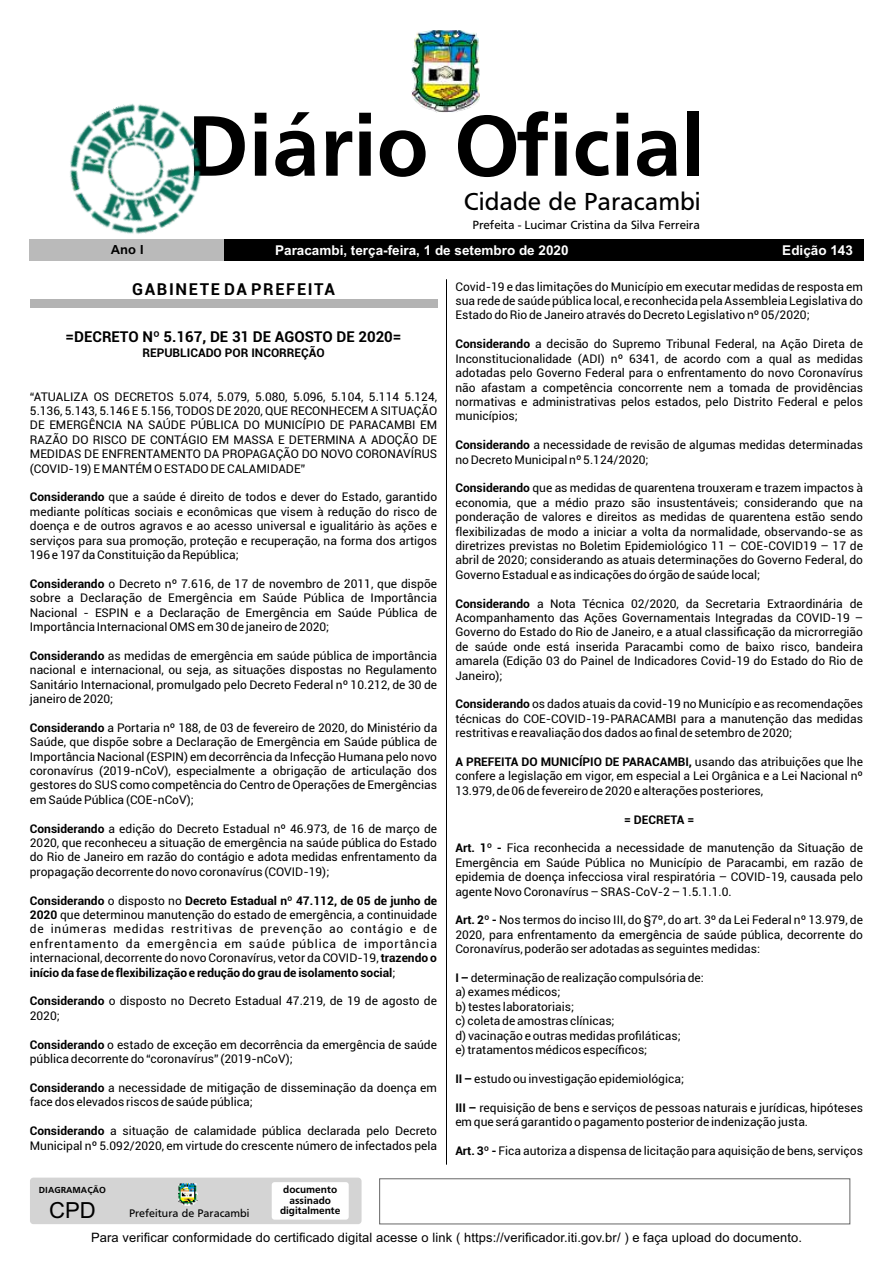
<style>
.page{position:relative;width:893px;height:1263px;background:#fff}
.page>*{position:absolute;margin:0;border:0;box-sizing:border-box;transform-origin:0 0}
.t1{font:700 89.25px "Frutiger";color:#000}
.t2{font:25.65px "Frutiger";color:#000}
.t3{font:22.2px "Arial";color:#000}
.t4{font:700 16.5px "Roboto";letter-spacing:.1em;color:#000}
.t5{font:700 15px "Roboto";color:#000}
.t6{font:700 13.5px "Arial";color:#fff}
.t7{font:700 13.5px "Frutiger";color:#000}
.t8{font:12.9px "Arial";letter-spacing:.01em;color:#000}
.t9{font:12.3px "Frutiger";color:#000}
.t10{font:12px/14.4px "Roboto";color:#000;text-align:justify}
.t11{font:700 12px "Roboto";color:#000}
.t12{font:11.4px "Frutiger";color:#000}
.t13{font:700 10.65px/10.4px "Frutiger";color:#000;text-align:center}
.t14{font:700 9.15px "Frutiger";color:#000}
.s1{font-weight:700}
</style>
<div class="page">
<div style="left:224px;top:239px;width:639px;height:22px;background:#000"></div>
<div style="left:30px;top:239px;width:194px;height:22px;background:#bababa"></div>
<hr style="left:446px;top:279px;width:1px;height:885px;background:#000">
<img style="left:411px;top:30px;width:69px;height:82px">
<div style="left:379px;top:1178px;width:471px;height:46px;border:1px solid #666"></div>
<div style="left:30px;top:1177px;width:332px;height:47px;background:#d4d4d4;border-radius:3px"></div>
<div style="left:272px;top:1182px;width:77px;height:37px;background:#fff;border-radius:3px"></div>
<img style="left:178px;top:1183px;width:19px;height:22px">
<div style="left:30px;top:299px;width:407px;height:8px;background:#b3b3b3"></div>
<img style="left:70px;top:103px;width:131px;height:131px">
<h1 class="t1" style="left:187px;top:111px;width:519px">Diário Oficial</h1>
<h2 class="t2" style="left:464px;top:191px;width:238px">Cidade de Paracambi</h2>
<p class="t9" style="left:473px;top:220px;width:229px">Prefeita - Lucimar Cristina da Silva Ferreira</p>
<p class="t7" style="left:111px;top:244px;width:35px">Ano I</p>
<p class="t6" style="left:275px;top:245px;width:295px">Paracambi, terça-feira, 1 de setembro de 2020</p>
<p class="t6" style="left:782px;top:245px;width:72px">Edição 143</p>
<h3 class="t4" style="left:132px;top:283px;width:204px">GABINETE DA PREFEITA</h3>
<p class="t5" style="left:66px;top:331px;width:337px">=DECRETO Nº 5.167, DE 31 DE AGOSTO DE 2020=</p>
<p class="t11" style="left:142px;top:348px;width:184px">REPUBLICADO POR INCORREÇÃO</p>
<p class="t10" style="left:30px;top:390px;width:409px">“ATUALIZA OS DECRETOS 5.074, 5.079, 5.080, 5.096, 5.104, 5.114 5.124, 5.136, 5.143, 5.146 E 5.156, TODOS DE 2020, QUE RECONHECEM A SITUAÇÃO DE EMERGÊNCIA NA SAÚDE PÚBLICA DO MUNICÍPIO DE PARACAMBI EM RAZÃO DO RISCO DE CONTÁGIO EM MASSA E DETERMINA A ADOÇÃO DE MEDIDAS DE ENFRENTAMENTO DA PROPAGAÇÃO DO NOVO CORONAVÍRUS (COVID-19) E MANTÉM O ESTADO DE CALAMIDADE”</p>
<p class="t10" style="left:30px;top:491px;width:409px"><span class="s1">Considerando</span> que a saúde é direito de todos e dever do Estado, garantido mediante políticas sociais e econômicas que visem à redução do risco de doença e de outros agravos e ao acesso universal e igualitário às ações e serviços para sua promoção, proteção e recuperação, na forma dos artigos 196 e 197 da Constituição da República;</p>
<p class="t10" style="left:30px;top:577px;width:409px"><span class="s1">Considerando</span> o Decreto nº 7.616, de 17 de novembro de 2011, que dispõe sobre a Declaração de Emergência em Saúde Pública de Importância Nacional - ESPIN e a Declaração de Emergência em Saúde Pública de Importância Internacional OMS em 30 de janeiro de 2020;</p>
<p class="t10" style="left:30px;top:649px;width:409px"><span class="s1">Considerando</span> as medidas de emergência em saúde pública de importância nacional e internacional, ou seja, as situações dispostas no Regulamento Sanitário Internacional, promulgado pelo Decreto Federal nº 10.212, de 30 de janeiro de 2020;</p>
<p class="t10" style="left:30px;top:721px;width:409px"><span class="s1">Considerando</span> a Portaria nº 188, de 03 de fevereiro de 2020, do Ministério da Saúde, que dispõe sobre a Declaração de Emergência em Saúde pública de Importância Nacional (ESPIN) em decorrência da Infecção Humana pelo novo coronavírus (2019-nCoV), especialmente a obrigação de articulação dos gestores do SUS como competência do Centro de Operações de Emergências em Saúde Pública (COE-nCoV);</p>
<p class="t10" style="left:30px;top:822px;width:409px"><span class="s1">Considerando</span> a edição do Decreto Estadual nº 46.973, de 16 de março de 2020, que reconheceu a situação de emergência na saúde pública do Estado do Rio de Janeiro em razão do contágio e adota medidas enfrentamento da propagação decorrente do novo coronavírus (COVID-19);</p>
<p class="t10" style="left:30px;top:894px;width:409px"><span class="s1">Considerando</span> o disposto no <span class="s1">Decreto Estadual nº 47.112, de 05 de junho de 2020</span> que determinou manutenção do estado de emergência, a continuidade de inúmeras medidas restritivas de prevenção ao contágio e de enfrentamento da emergência em saúde pública de importância internacional, decorrente do novo Coronavírus, vetor da COVID-19, <span class="s1">trazendo o início da fase de flexibilização e redução do grau de isolamento social</span>;</p>
<p class="t10" style="left:30px;top:995px;width:409px"><span class="s1">Considerando</span> o disposto no Decreto Estadual 47.219, de 19 de agosto de<br>2020;</p>
<p class="t10" style="left:30px;top:1038px;width:409px"><span class="s1">Considerando</span> o estado de exceção em decorrência da emergência de saúde pública decorrente do “coronavírus” (2019-nCoV);</p>
<p class="t10" style="left:30px;top:1082px;width:409px"><span class="s1">Considerando</span> a necessidade de mitigação de disseminação da doença em face dos elevados riscos de saúde pública;</p>
<p class="t10" style="left:30px;top:1125px;width:409px"><span class="s1">Considerando</span> a situação de calamidade pública declarada pelo Decreto<br>Municipal nº 5.092/2020, em virtude do crescente número de infectados pela</p>
<p class="t10" style="left:455px;top:280px;width:409px">Covid-19 e das limitações do Município em executar medidas de resposta em sua rede de saúde pública local, e reconhecida pela Assembleia Legislativa do Estado do Rio de Janeiro através do Decreto Legislativo nº 05/2020;</p>
<p class="t10" style="left:455px;top:338px;width:409px"><span class="s1">Considerando</span> a decisão do Supremo Tribunal Federal, na Ação Direta de Inconstitucionalidade (ADI) nº 6341, de acordo com a qual as medidas adotadas pelo Governo Federal para o enfrentamento do novo Coronavírus não afastam a competência concorrente nem a tomada de providências normativas e administrativas pelos estados, pelo Distrito Federal e pelos municípios;</p>
<p class="t10" style="left:455px;top:439px;width:409px"><span class="s1">Considerando</span> a necessidade de revisão de algumas medidas determinadas no Decreto Municipal nº 5.124/2020;</p>
<p class="t10" style="left:455px;top:482px;width:409px"><span class="s1">Considerando</span> que as medidas de quarentena trouxeram e trazem impactos à economia, que a médio prazo são insustentáveis; considerando que na ponderação de valores e direitos as medidas de quarentena estão sendo flexibilizadas de modo a iniciar a volta da normalidade, observando-se as diretrizes previstas no Boletim Epidemiológico 11 – COE-COVID19 – 17 de abril de 2020; considerando as atuais determinações do Governo Federal, do Governo Estadual e as indicações do órgão de saúde local;</p>
<p class="t10" style="left:455px;top:597px;width:409px"><span class="s1">Considerando</span> a Nota Técnica 02/2020, da Secretaria Extraordinária de Acompanhamento das Ações Governamentais Integradas da COVID-19 – Governo do Estado do Rio de Janeiro, e a atual classificação da microrregião de saúde onde está inserida Paracambi como de baixo risco, bandeira amarela (Edição 03 do Painel de Indicadores Covid-19 do Estado do Rio de Janeiro);</p>
<p class="t10" style="left:455px;top:698px;width:409px"><span class="s1">Considerando</span> os dados atuais da covid-19 no Município e as recomendações técnicas do COE-COVID-19-PARACAMBI para a manutenção das medidas restritivas e reavaliação dos dados ao final de setembro de 2020;</p>
<p class="t10" style="left:455px;top:756px;width:409px"><span class="s1">A PREFEITA DO MUNICÍPIO DE PARACAMBI,</span> usando das atribuições que lhe confere a legislação em vigor, em especial a Lei Orgânica e a Lei Nacional nº 13.979, de 06 de fevereiro de 2020 e alterações posteriores,</p>
<p class="t11" style="left:624px;top:815px;width:72px">= DECRETA =</p>
<p class="t10" style="left:455px;top:842px;width:409px"><span class="s1">Art. 1º -</span> Fica reconhecida a necessidade de manutenção da Situação de Emergência em Saúde Pública no Município de Paracambi, em razão de epidemia de doença infecciosa viral respiratória – COVID-19, causada pelo agente Novo Coronavírus – SRAS-CoV-2 – 1.5.1.1.0.</p>
<p class="t10" style="left:455px;top:914px;width:409px"><span class="s1">Art. 2º -</span> Nos termos do inciso III, do §7º, do art. 3º da Lei Federal nº 13.979, de 2020, para enfrentamento da emergência de saúde pública, decorrente do Coronavírus, poderão ser adotadas as seguintes medidas:</p>
<p class="t10" style="left:455px;top:972px;width:250px;text-align:left"><span class="s1">I –</span> determinação de realização compulsória de: a) exames médicos;<br>b) testes laboratoriais;<br>c) coleta de amostras clínicas;<br>d) vacinação e outras medidas profiláticas;<br>e) tratamentos médicos específicos;</p>
<p class="t10" style="left:455px;top:1073px;width:230px"><span class="s1">II –</span> estudo ou investigação epidemiológica;</p>
<p class="t10" style="left:455px;top:1101px;width:409px"><span class="s1">III –</span> requisição de bens e serviços de pessoas naturais e jurídicas, hipóteses em que será garantido o pagamento posterior de indenização justa.</p>
<p class="t10" style="left:455px;top:1145px;width:409px"><span class="s1">Art. 3º -</span> Fica autoriza a dispensa de licitação para aquisição de bens, serviços</p>
<p class="t14" style="left:39px;top:1187px;width:68px">DIAGRAMAÇÃO</p>
<h3 class="t3" style="left:49px;top:1202px;width:48px">CPD</h3>
<p class="t8" style="left:91px;top:1233px;width:712px">Para verificar conformidade do certificado digital acesse o link ( https://verificador.iti.gov.br/ ) e faça upload do documento.</p>
<p class="t13" style="left:280px;top:1185px;width:62px">documento assinado digitalmente</p>
<p class="t12" style="left:129px;top:1209px;width:122px">Prefeitura de Paracambi</p>
</div>
